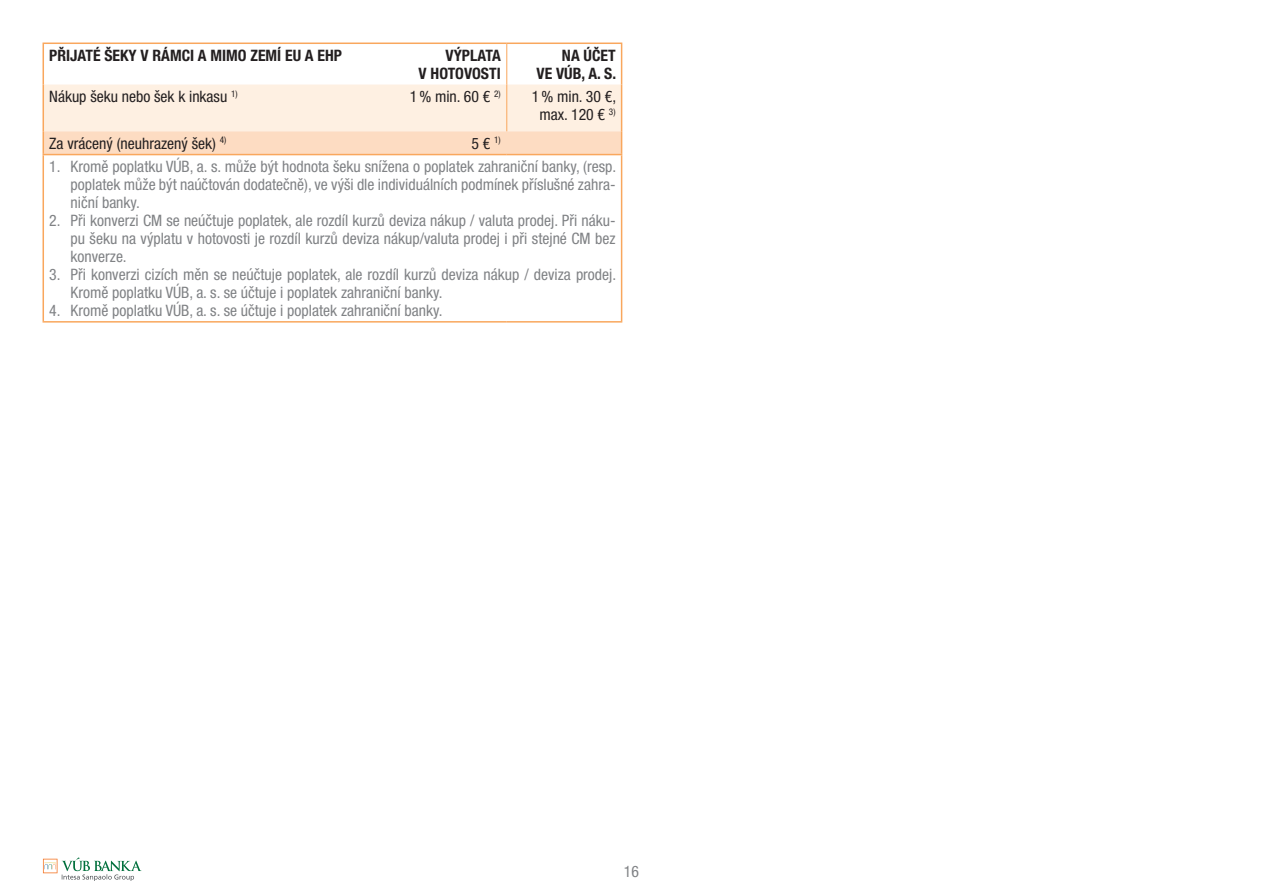
<style>
.page{position:relative;width:1263px;height:893px;background:#fff}
.page>*{position:absolute;margin:0;border:0;box-sizing:border-box;transform-origin:0 0}
.t1{font:condensed 15.75px/18px "Helvetica Neue LT Pro";color:#808285;text-align:justify}
.t2{font:condensed 15.75px/18px "Helvetica Neue LT Pro";color:#231f20;text-align:center}
.t3{font:700 condensed 15.75px/18px "Helvetica Neue LT Pro";color:#231f20;text-align:right}
</style>
<div class="page">
<svg style="left:43px;top:857px;width:99px;height:24px"></svg>
<hr style="left:43px;top:43px;width:349px;height:1px;background:#f9a75d">
<hr style="left:43px;top:44px;width:1px;height:41px;background:#f9a75d">
<hr style="left:392px;top:43px;width:115px;height:1px;background:#f9a75d">
<hr style="left:507px;top:43px;width:115px;height:1px;background:#f9a75d">
<hr style="left:621px;top:44px;width:1px;height:41px;background:#f9a75d">
<svg style="left:43px;top:85px;width:579px;height:69px;background:#fde9d6"></svg>
<hr style="left:43px;top:154px;width:349px;height:1px;background:#f9a75d">
<hr style="left:43px;top:155px;width:1px;height:166px;background:#f9a75d">
<hr style="left:392px;top:154px;width:115px;height:1px;background:#f9a75d">
<hr style="left:507px;top:154px;width:115px;height:1px;background:#f9a75d">
<hr style="left:621px;top:155px;width:1px;height:166px;background:#f9a75d">
<hr style="left:43px;top:321px;width:349px;height:2px;background:#f9a75d">
<hr style="left:392px;top:321px;width:115px;height:2px;background:#f9a75d">
<hr style="left:507px;top:321px;width:115px;height:2px;background:#f9a75d">
<hr style="left:506px;top:44px;width:1px;height:41px;background:#f9a75d">
<hr style="left:506px;top:85px;width:1px;height:46px;background:#f9a75d">
<p class="t3" style="left:49px;top:46px;width:294px">PŘIJATÉ ŠEKY V RÁMCI A MIMO ZEMÍ EU A EHP</p>
<p class="t3" style="left:419px;top:46px;width:84px">VÝPLATA<br>V HOTOVOSTI</p>
<p class="t3" style="left:537px;top:46px;width:81px">NA ÚČET<br>VE VÚB, A. S.</p>
<p class="t2" style="left:49px;top:87px;width:190px">Nákup šeku nebo šek k inkasu <sup>1)</sup></p>
<p class="t2" style="left:410px;top:87px;width:92px">1% min. 60 € <sup>2)</sup></p>
<p class="t2" style="left:532px;top:87px;width:86px">1% min. 30 €, max. 120 € <sup>3)</sup></p>
<p class="t2" style="left:49px;top:134px;width:179px">Za vrácený (neuhrazený šek) <sup>4)</sup></p>
<p class="t2" style="left:471px;top:134px;width:31px">5 € <sup>1)</sup></p>
<p class="t1" style="left:71px;top:157px;width:547px;text-indent:-21px">1. Kromě poplatku VÚB, a. s. může být hodnota šeku snížena o poplatek zahraniční banky, (resp. poplatek může být naúčtován dodatečně), ve výši dle individuálních podmínek příslušné zahra&shy;niční banky.</p>
<p class="t1" style="left:71px;top:211px;width:547px;text-indent:-21px">2. Při konverzi CM se neúčtuje poplatek, ale rozdíl kurzů deviza nákup / valuta prodej. Při náku&shy;pu šeku na výplatu v hotovosti je rozdíl kurzů deviza nákup/valuta prodej i při stejné CM bez konverze.</p>
<p class="t1" style="left:71px;top:265px;width:547px;text-indent:-21px">3. Při konverzi cizích měn se neúčtuje poplatek, ale rozdíl kurzů deviza nákup / deviza prodej.<br>Kromě poplatku VÚB, a. s. se účtuje i poplatek zahraniční banky.</p>
<p class="t1" style="left:49px;top:301px;width:395px">4. Kromě poplatku VÚB, a. s. se účtuje i poplatek zahraniční banky.</p>
<p class="t1" style="left:624px;top:863px;width:17px">16</p>
</div>
